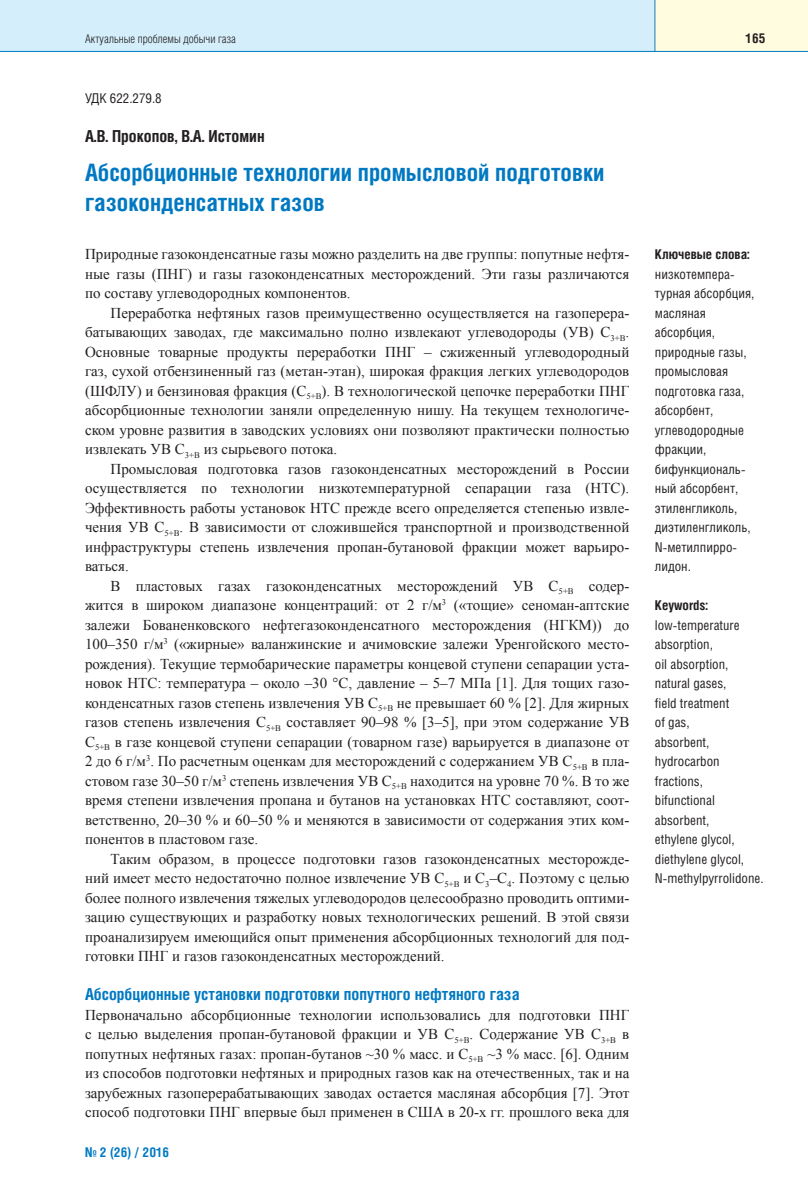
<style>
.page{position:relative;width:808px;height:1191px;background:#fff}
.page>*{position:absolute;margin:0;border:0;box-sizing:border-box;transform-origin:0 0}
.t1{font:700 24px/30px "Helios Cond";color:#0079c2}
.t2{font:700 16.5px "Helios Cond";color:#0079c2}
.t3{font:700 16.5px "Helios Cond";color:#231f20}
.t4{font:15px/19.5px "Times New Roman";color:#231f20;text-align:justify}
.t5{font:13.5px/19.5px "Helios Cond";color:#231f20}
.t6{font:700 13.5px "Helios Cond";color:#231f20}
.t7{font:700 13.5px "Helios Cond";color:#0079c2}
.t8{font:300 12px "Helios Cond";color:#231f20}
</style>
<div class="page">
<div style="left:0;top:0;width:668px;height:51px;background:#d4effb"></div>
<div style="left:655px;top:0;width:153px;height:51px;background:#fffce0"></div>
<hr style="left:0;top:51px;width:808px;height:1px;background:#0079c2">
<hr style="left:654px;top:0;width:1px;height:51px;background:#0079c2">
<p class="t8" style="left:85px;top:34px;width:152px">Актуальные проблемы добычи газа</p>
<p class="t6" style="left:746px;top:33px;width:21px">165</p>
<p class="t5" style="left:85px;top:90px;width:78px">УДК 622.279.8</p>
<p class="t3" style="left:85px;top:130px;width:181px">А.В. Прокопов, В.А. Истомин</p>
<h1 class="t1" style="left:85px;top:160px;width:521px">Абсорбционные технологии промысловой подготовки газоконденсатных газов</h1>
<p class="t4" style="left:85px;top:244px;width:546px">Природные газоконденсатные газы можно разделить на две группы: попутные нефтя&shy;ные газы (ПНГ) и газы газоконденсатных месторождений. Эти газы различаются по составу углеводородных компонентов.</p>
<p class="t4" style="left:85px;top:303px;width:546px;text-indent:26px">Переработка нефтяных газов преимущественно осуществляется на газоперера&shy;батывающих заводах, где максимально полно извлекают углеводороды (УВ) С<sub>3+В</sub>.<br>Основные товарные продукты переработки ПНГ – сжиженный углеводородный газ, сухой отбензиненный газ (метан-этан), широкая фракция легких углеводородов (ШФЛУ) и бензиновая фракция (С<sub>5+В</sub>). В технологической цепочке переработки ПНГ абсорбционные технологии заняли определенную нишу. На текущем технологиче&shy;ском уровне развития в заводских условиях они позволяют практически полностью извлекать УВ С<sub>3+В</sub> из сырьевого потока.</p>
<p class="t4" style="left:85px;top:459px;width:546px;text-indent:26px">Промысловая подготовка газов газоконденсатных месторождений в России осуществляется по технологии низкотемпературной сепарации газа (НТС).<br>Эффективность работы установок НТС прежде всего определяется степенью извле&shy;чения УВ С<sub>5+В</sub>. В зависимости от сложившейся транспортной и производственной инфраструктуры степень извлечения пропан-бутановой фракции может варьиро&shy;ваться.</p>
<p class="t4" style="left:85px;top:576px;width:546px;text-indent:26px">В пластовых газах газоконденсатных месторождений УВ С<sub>5+В</sub> содер&shy;жится в широком диапазоне концентраций: от 2 г/м<sup>3</sup> («тощие» сеноман-аптские залежи Бованенковского нефтегазоконденсатного месторождения (НГКМ)) до 100–350 г/м<sup>3</sup> («жирные» валанжинские и ачимовские залежи Уренгойского место&shy;рождения). Текущие термобарические параметры концевой ступени сепарации уста&shy;новок НТС: температура – около –30 °С, давление – 5–7 МПа [1]. Для тощих газо&shy;конденсатных газов степень извлечения УВ С<sub>5+В</sub> не превышает 60 % [2]. Для жирных газов степень извлечения С<sub>5+В</sub> составляет 90–98 % [3–5], при этом содержание УВ С<sub>5+В</sub> в газе концевой ступени сепарации (товарном газе) варьируется в диапазоне от 2 до 6 г/м<sup>3</sup>. По расчетным оценкам для месторождений с содержанием УВ С<sub>5+В</sub> в пла&shy;стовом газе 30–50 г/м<sup>3</sup> степень извлечения УВ С<sub>5+В</sub> находится на уровне 70 %. В то же время степени извлечения пропана и бутанов на установках НТС составляют, соот&shy;ветственно, 20–30 % и 60–50 % и меняются в зависимости от содержания этих ком&shy;понентов в пластовом газе.</p>
<p class="t4" style="left:85px;top:849px;width:546px;text-indent:26px">Таким образом, в процессе подготовки газов газоконденсатных месторожде&shy;ний имеет место недостаточно полное извлечение УВ С<sub>5+В</sub> и С<sub>3</sub>–С<sub>4</sub>. Поэтому с целью более полного извлечения тяжелых углеводородов целесообразно проводить оптими&shy;зацию существующих и разработку новых технологических решений. В этой связи проанализируем имеющийся опыт применения абсорбционных технологий для под&shy;готовки ПНГ и газов газоконденсатных месторождений.</p>
<p class="t2" style="left:85px;top:988px;width:436px">Абсорбционные установки подготовки попутного нефтяного газа</p>
<p class="t4" style="left:85px;top:1005px;width:546px">Первоначально абсорбционные технологии использовались для подготовки ПНГ с целью выделения пропан-бутановой фракции и УВ С<sub>5+В</sub>. Содержание УВ С<sub>3+В</sub> в попутных нефтяных газах: пропан-бутанов ~30 % масс. и С<sub>5+В</sub> ~3 % масс. [6]. Одним из способов подготовки нефтяных и природных газов как на отечественных, так и на зарубежных газоперерабатывающих заводах остается масляная абсорбция [7]. Этот способ подготовки ПНГ впервые был применен в США в 20-х гг. прошлого века для</p>
<p class="t7" style="left:85px;top:1147px;width:86px">№ 2 (26) / 2016</p>
<p class="t6" style="left:655px;top:249px;width:96px">Ключевые слова:</p>
<p class="t5" style="left:655px;top:265px;width:101px">низкотемпера&shy;турная абсорбция, масляная абсорбция, природные газы, промысловая подготовка газа, абсорбент, углеводородные фракции, бифункциональ&shy;ный абсорбент, этиленгликоль, диэтиленгликоль,<br>N-метилпирро&shy;лидон.</p>
<p class="t6" style="left:655px;top:600px;width:55px">Keywords:</p>
<p class="t5" style="left:655px;top:616px;width:110px">low-tempe rature absorption,<br>oil absorption, natural gases,<br>field treatment<br>of gas,<br>absorbent, hydrocarbon fractions, bifunctional absorbent,<br>ethylene glycol, diethylene glycol,<br>N-methylpyrro lidone.</p>
</div>
